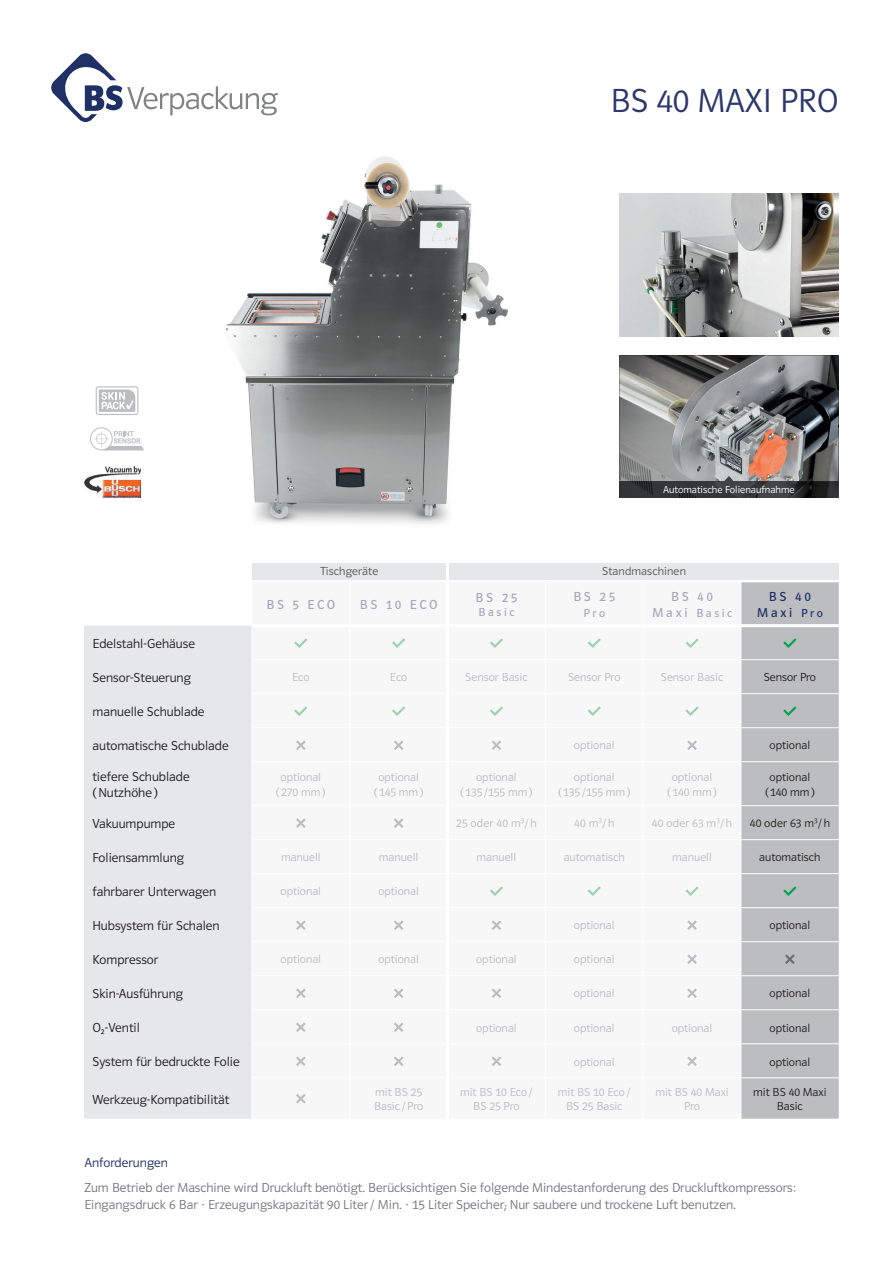
<style>
.page{position:relative;width:893px;height:1263px;background:#fff}
.page>*{position:absolute;margin:0;border:0;box-sizing:border-box;transform-origin:0 0}
.t1{font:34.5px "Polo 11 Leicht";color:#2c376c}
.t2{font:13.5px/16.2px "Polo 11 Leicht";color:#231f20}
.t3{font:13.5px/16.5px "Polo 11 Leicht";color:#76787b}
.t4{font:13.5px "Polo 11 Buch";letter-spacing:.195em;color:#a7a6be}
.t5{font:13.5px "Polo 11 Leicht";color:#1e3066}
.t6{font:13.5px/16.2px "Polo 11 Buch";letter-spacing:.21em;color:#1e3066;text-align:center}
.t7{font:12px/14.4px "Polo 11 Leicht";color:#bcbdc0;text-align:center}
.t8{font:12px/14.4px "Polo 11 Leicht";color:#231f20;text-align:center}
.t9{font:12px "Polo 11 Leicht";letter-spacing:.01em;color:#57585a}
.t10{font:12px "Polo 11 Buch";letter-spacing:.21em;color:#a7a6be}
.t11{font:10.5px "Polo 11 Leicht";color:#fff}
.s1{font-size:13.5px}
.s2{font-size:12px}
</style>
<div class="page">
<img style="left:95px;top:156px;width:574px;height:368px">
<svg style="left:51px;top:53px;width:227px;height:69px"></svg>
<img style="left:620px;top:193px;width:219px;height:143px">
<img style="left:84px;top:466px;width:57px;height:32px">
<svg style="left:96px;top:386px;width:42px;height:29px"></svg>
<svg style="left:90px;top:427px;width:54px;height:23px"></svg>
<div style="left:742px;top:582px;width:97px;height:537px;background:#bcbdc0"></div>
<div style="left:84px;top:626px;width:168px;height:493px;background:#e6e7e9"></div>
<hr style="left:741px;top:659px;width:98px;height:1px;background:#fff">
<hr style="left:741px;top:693px;width:98px;height:1px;background:#fff">
<hr style="left:741px;top:727px;width:98px;height:1px;background:#fff">
<hr style="left:741px;top:761px;width:98px;height:1px;background:#fff">
<hr style="left:741px;top:805px;width:98px;height:1px;background:#fff">
<hr style="left:741px;top:839px;width:98px;height:1px;background:#fff">
<hr style="left:741px;top:873px;width:98px;height:1px;background:#fff">
<hr style="left:741px;top:907px;width:98px;height:1px;background:#fff">
<hr style="left:741px;top:941px;width:98px;height:1px;background:#fff">
<hr style="left:741px;top:975px;width:98px;height:1px;background:#fff">
<hr style="left:741px;top:1009px;width:98px;height:1px;background:#fff">
<hr style="left:741px;top:1043px;width:98px;height:1px;background:#fff">
<hr style="left:741px;top:1077px;width:98px;height:1px;background:#fff">
<hr style="left:741px;top:624px;width:98px;height:3px;background:#fff">
<svg style="left:294px;top:638px;width:13px;height:10px"></svg>
<svg style="left:392px;top:638px;width:13px;height:10px"></svg>
<svg style="left:490px;top:638px;width:13px;height:10px"></svg>
<svg style="left:588px;top:638px;width:13px;height:10px"></svg>
<svg style="left:685px;top:638px;width:14px;height:10px"></svg>
<svg style="left:783px;top:638px;width:13px;height:10px"></svg>
<svg style="left:294px;top:706px;width:13px;height:10px"></svg>
<svg style="left:392px;top:706px;width:13px;height:10px"></svg>
<svg style="left:490px;top:706px;width:13px;height:10px"></svg>
<svg style="left:588px;top:706px;width:13px;height:10px"></svg>
<svg style="left:685px;top:706px;width:14px;height:10px"></svg>
<svg style="left:783px;top:706px;width:13px;height:10px"></svg>
<svg style="left:296px;top:740px;width:10px;height:10px"></svg>
<svg style="left:394px;top:740px;width:9px;height:10px"></svg>
<svg style="left:492px;top:740px;width:9px;height:10px"></svg>
<svg style="left:687px;top:740px;width:10px;height:10px"></svg>
<svg style="left:296px;top:818px;width:10px;height:10px"></svg>
<svg style="left:394px;top:818px;width:9px;height:10px"></svg>
<svg style="left:490px;top:886px;width:13px;height:10px"></svg>
<svg style="left:588px;top:886px;width:13px;height:10px"></svg>
<svg style="left:685px;top:886px;width:14px;height:10px"></svg>
<svg style="left:783px;top:886px;width:13px;height:10px"></svg>
<svg style="left:296px;top:920px;width:10px;height:10px"></svg>
<svg style="left:394px;top:920px;width:9px;height:10px"></svg>
<svg style="left:492px;top:920px;width:9px;height:10px"></svg>
<svg style="left:687px;top:920px;width:10px;height:10px"></svg>
<svg style="left:687px;top:954px;width:10px;height:10px"></svg>
<svg style="left:785px;top:954px;width:10px;height:10px"></svg>
<svg style="left:296px;top:988px;width:10px;height:10px"></svg>
<svg style="left:394px;top:988px;width:9px;height:10px"></svg>
<svg style="left:492px;top:988px;width:9px;height:10px"></svg>
<svg style="left:687px;top:988px;width:10px;height:10px"></svg>
<svg style="left:296px;top:1022px;width:10px;height:10px"></svg>
<svg style="left:394px;top:1022px;width:9px;height:10px"></svg>
<svg style="left:296px;top:1056px;width:10px;height:10px"></svg>
<svg style="left:394px;top:1056px;width:9px;height:10px"></svg>
<svg style="left:492px;top:1056px;width:9px;height:10px"></svg>
<svg style="left:687px;top:1056px;width:10px;height:10px"></svg>
<svg style="left:296px;top:1094px;width:10px;height:9px"></svg>
<div style="left:253px;top:563px;width:193px;height:17px;background:#e6e7e9"></div>
<div style="left:449px;top:563px;width:390px;height:17px;background:#e6e7e9"></div>
<img style="left:619px;top:355px;width:220px;height:121px">
<img style="left:619px;top:476px;width:220px;height:22px">
<h1 class="t1" style="left:610px;top:82px;width:230px">BS 40 MAXI PRO</h1>
<p class="t11" style="left:663px;top:484px;width:133px">Automatische Folienaufnahme</p>
<p class="t9" style="left:320px;top:565px;width:59px">Tischgeräte</p>
<p class="t9" style="left:602px;top:565px;width:85px">Standmaschinen</p>
<p class="t4" style="left:266px;top:597px;width:70px">BS 5 ECO</p>
<p class="t4" style="left:360px;top:597px;width:79px">BS 10 ECO</p>
<p class="t4" style="left:476px;top:590px;width:43px">BS 25</p>
<p class="t10" style="left:479px;top:606px;width:37px">Basic</p>
<p class="t4" style="left:573px;top:589px;width:43px">BS 25</p>
<p class="t10" style="left:583px;top:607px;width:23px">Pro</p>
<p class="t4" style="left:671px;top:589px;width:43px">BS 40</p>
<p class="t10" style="left:652px;top:607px;width:82px"><span class="s1">Maxi</span> Basic</p>
<p class="t6" style="left:757px;top:588px;width:68px">BS 40<br>Maxi <span class="s2">Pro</span></p>
<p class="t2" style="left:92px;top:635px;width:104px">Edelstahl-Gehäuse</p>
<p class="t2" style="left:92px;top:669px;width:100px">Sensor-Steuerung</p>
<p class="t7" style="left:292px;top:670px;width:19px">Eco</p>
<p class="t7" style="left:390px;top:670px;width:19px">Eco</p>
<p class="t7" style="left:465px;top:670px;width:64px">Sensor Basic</p>
<p class="t7" style="left:568px;top:670px;width:54px">Sensor Pro</p>
<p class="t7" style="left:661px;top:670px;width:64px">Sensor Basic</p>
<p class="t8" style="left:764px;top:670px;width:54px">Sensor Pro</p>
<p class="t2" style="left:92px;top:703px;width:114px">manuelle Schublade</p>
<p class="t2" style="left:92px;top:737px;width:138px">automatische Schublade</p>
<p class="t7" style="left:574px;top:738px;width:42px">optional</p>
<p class="t8" style="left:770px;top:738px;width:42px">optional</p>
<p class="t2" style="left:92px;top:768px;width:99px">tiefere Schublade ( Nutzhöhe )</p>
<p class="t7" style="left:276px;top:770px;width:51px">optional<br>( 270 mm )</p>
<p class="t7" style="left:374px;top:770px;width:51px">optional<br>( 145 mm )</p>
<p class="t7" style="left:460px;top:770px;width:74px">optional<br>( 135 /155 mm )</p>
<p class="t7" style="left:558px;top:770px;width:74px">optional<br>( 135 /155 mm )</p>
<p class="t7" style="left:667px;top:770px;width:51px">optional<br>( 140 mm )</p>
<p class="t8" style="left:765px;top:770px;width:51px">optional<br>( 140 mm )</p>
<p class="t2" style="left:92px;top:815px;width:84px">Vakuumpumpe</p>
<p class="t7" style="left:456px;top:816px;width:82px">25 oder 40 m<sup>3</sup>/ h</p>
<p class="t7" style="left:574px;top:816px;width:42px">40 m<sup>3</sup>/ h</p>
<p class="t7" style="left:652px;top:816px;width:82px">40 oder 63 m<sup>3</sup>/ h</p>
<p class="t8" style="left:750px;top:816px;width:82px">40 oder 63 m<sup>3</sup>/ h</p>
<p class="t2" style="left:92px;top:849px;width:93px">Foliensammlung</p>
<p class="t7" style="left:281px;top:850px;width:41px">manuell</p>
<p class="t7" style="left:379px;top:850px;width:41px">manuell</p>
<p class="t7" style="left:477px;top:850px;width:41px">manuell</p>
<p class="t7" style="left:564px;top:850px;width:63px">automatisch</p>
<p class="t7" style="left:672px;top:850px;width:41px">manuell</p>
<p class="t8" style="left:759px;top:850px;width:63px">automatisch</p>
<p class="t2" style="left:92px;top:883px;width:125px">fahrbarer Unterwagen</p>
<p class="t7" style="left:281px;top:884px;width:42px">optional</p>
<p class="t7" style="left:378px;top:884px;width:42px">optional</p>
<p class="t2" style="left:92px;top:917px;width:129px">Hubsystem für Schalen</p>
<p class="t7" style="left:574px;top:918px;width:42px">optional</p>
<p class="t8" style="left:770px;top:918px;width:42px">optional</p>
<p class="t2" style="left:92px;top:951px;width:67px">Kompressor</p>
<p class="t7" style="left:281px;top:952px;width:42px">optional</p>
<p class="t7" style="left:378px;top:952px;width:42px">optional</p>
<p class="t7" style="left:476px;top:952px;width:42px">optional</p>
<p class="t7" style="left:574px;top:952px;width:42px">optional</p>
<p class="t2" style="left:92px;top:985px;width:92px">Skin-Ausführung</p>
<p class="t7" style="left:574px;top:986px;width:42px">optional</p>
<p class="t8" style="left:770px;top:986px;width:42px">optional</p>
<p class="t2" style="left:92px;top:1019px;width:49px">O<sub>2</sub>-Ventil</p>
<p class="t7" style="left:476px;top:1020px;width:42px">optional</p>
<p class="t7" style="left:574px;top:1020px;width:42px">optional</p>
<p class="t7" style="left:672px;top:1020px;width:42px">optional</p>
<p class="t8" style="left:770px;top:1020px;width:42px">optional</p>
<p class="t2" style="left:92px;top:1053px;width:149px">System für bedruckte Folie</p>
<p class="t7" style="left:574px;top:1054px;width:42px">optional</p>
<p class="t8" style="left:770px;top:1054px;width:42px">optional</p>
<p class="t2" style="left:92px;top:1091px;width:138px">Werkzeug-Kompatibilität</p>
<p class="t7" style="left:374px;top:1085px;width:51px;text-align:left">mit BS 25<br>Basic / Pro</p>
<p class="t7" style="left:460px;top:1085px;width:74px">mit BS 10 Eco /<br>BS 25 Pro</p>
<p class="t7" style="left:558px;top:1085px;width:74px">mit BS 10 Eco /<br>BS 25 Basic</p>
<p class="t7" style="left:655px;top:1085px;width:75px">mit BS 40 Maxi<br>Pro</p>
<p class="t8" style="left:753px;top:1085px;width:75px">mit BS 40 Maxi<br>Basic</p>
<p class="t5" style="left:84px;top:1156px;width:85px">Anforderungen</p>
<p class="t3" style="left:84px;top:1180px;width:713px">Zum Betrieb der Maschine wird Druckluft benötigt. Berücksichtigen Sie folgende Mindestanforderung des Druckluftkompressors:<br>Eingangsdruck 6 Bar · Erzeugungskapazität 90 Liter / Min. · 15 Liter Speicher; Nur saubere und trockene Luft benutzen.</p>
</div>
